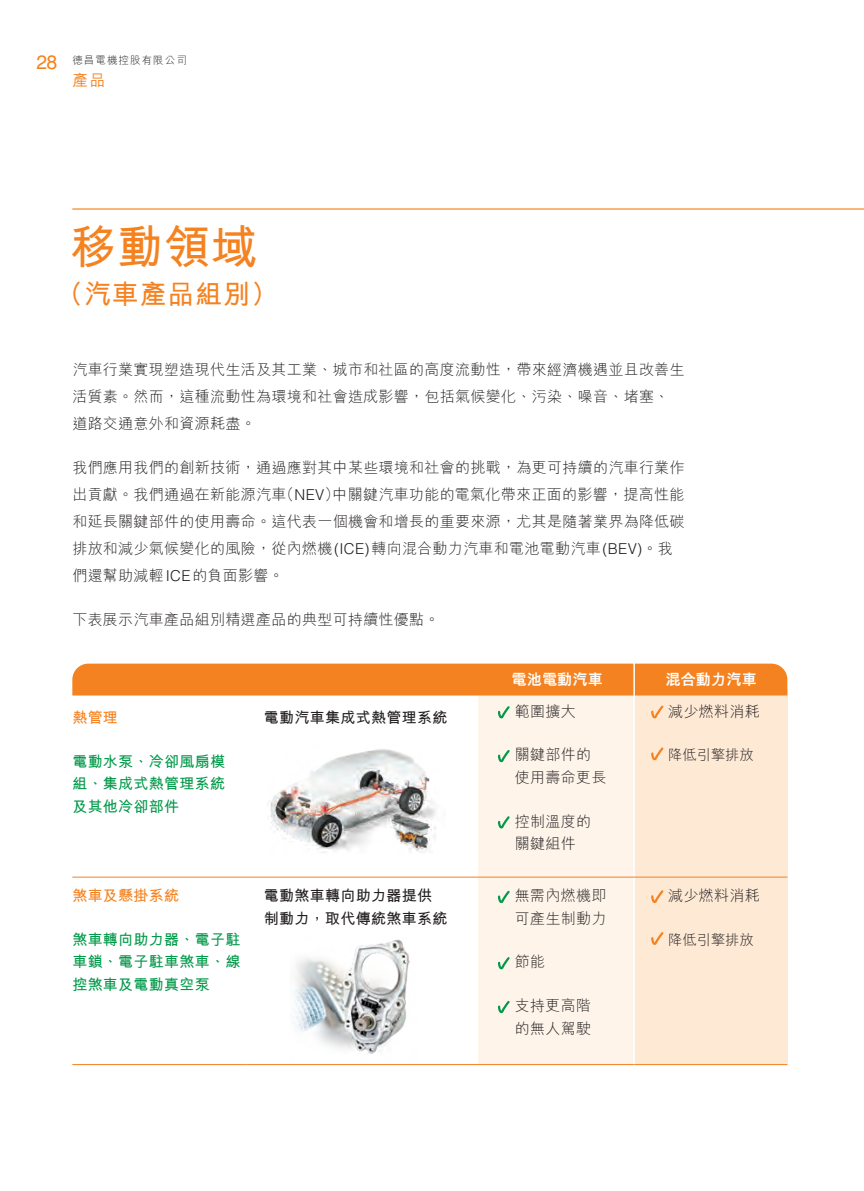
<style>
.page{position:relative;width:864px;height:1191px;background:#fff}
.page>*{position:absolute;margin:0;border:0;box-sizing:border-box;transform-origin:0 0}
.t1{font:700 46.5px "M Hei HK";color:#f58220}
.t2{font:700 27px "M Hei HK";letter-spacing:.03em;color:#f58220}
.t3{font:500 15.75px "M Hei HK";color:#f58220}
.t4{font:300 15px/27px "M Hei HK";letter-spacing:.02em;color:#231f20}
.t5{font:700 15px/22.5px "M Hei HK";letter-spacing:.02em;color:#03994a;text-align:justify}
.t6{font:700 15px/22.5px "M Hei HK";letter-spacing:.02em;color:#231f20}
.t7{font:800 15px "M Hei HK";letter-spacing:.02em;color:#fff}
.t8{font:700 15px "M Hei HK";letter-spacing:.02em;color:#f58220}
.t9{font:300 14.25px "M Hei HK";color:#231f20}
.t10{font:300 10.5px "M Hei HK";letter-spacing:.1em;color:#231f20}
.s1{font-family:"Helvetica LT Std";font-weight:400;font-size:19.5px;color:#f58220}
.s2{font-family:"Helvetica LT Std"}
</style>
<div class="page">
<div style="left:634px;top:689px;width:153px;height:375px;background:#fee9d5"></div>
<div style="left:478px;top:689px;width:156px;height:375px;background:#fef4ea"></div>
<div style="left:72px;top:663px;width:715px;height:32px;background:#f58220"></div>
<img style="left:295px;top:939px;width:115px;height:115px">
<img style="left:267px;top:749px;width:169px;height:104px">
<hr style="left:72px;top:208px;width:791px;height:2px;background:#f58220">
<hr style="left:72px;top:1064px;width:175px;height:1px;background:#f58220">
<hr style="left:247px;top:1064px;width:233px;height:1px;background:#f58220">
<hr style="left:480px;top:1064px;width:154px;height:1px;background:#f58220">
<hr style="left:634px;top:1064px;width:153px;height:1px;background:#f58220">
<hr style="left:633px;top:650px;width:1px;height:49px;background:#fff">
<hr style="left:633px;top:699px;width:1px;height:177px;background:#fff">
<hr style="left:633px;top:877px;width:1px;height:187px;background:#fff">
<hr style="left:72px;top:876px;width:175px;height:1px;background:#f58220">
<hr style="left:247px;top:876px;width:233px;height:1px;background:#f58220">
<hr style="left:480px;top:876px;width:154px;height:1px;background:#f58220">
<hr style="left:634px;top:876px;width:153px;height:1px;background:#f58220">
<svg style="left:498px;top:706px;width:12px;height:13px"></svg>
<svg style="left:498px;top:750px;width:12px;height:13px"></svg>
<svg style="left:498px;top:816px;width:12px;height:13px"></svg>
<svg style="left:651px;top:705px;width:13px;height:14px"></svg>
<svg style="left:651px;top:747px;width:13px;height:14px"></svg>
<svg style="left:498px;top:890px;width:12px;height:13px"></svg>
<svg style="left:498px;top:957px;width:12px;height:13px"></svg>
<svg style="left:498px;top:1000px;width:12px;height:14px"></svg>
<svg style="left:651px;top:890px;width:13px;height:13px"></svg>
<svg style="left:651px;top:932px;width:13px;height:13px"></svg>
<p class="t10" style="left:36px;top:55px;width:152px"><span class="s1">28</span> 德昌電機控股有限公司</p>
<p class="t3" style="left:72px;top:69px;width:35px">產品</p>
<h1 class="t1" style="left:70px;top:213px;width:189px">移動領域</h1>
<h2 class="t2" style="left:56px;top:275px;width:223px">（汽車產品組別）</h2>
<p class="t4" style="left:72px;top:356px;width:613px">汽車行業實現塑造現代生活及其工業、城市和社區的高度流動性，帶來經濟機遇並且改善生活質素。然而，這種流動性為環境和社會造成影響，包括氣候變化、污染、噪音、堵塞、道路交通意外和資源耗盡。</p>
<p class="t4" style="left:72px;top:454px;width:613px">我們應用我們的創新技術，通過應對其中某些環境和社會的挑戰，為更可持續的汽車行業作出貢獻。我們通過在新能源汽車（<span class="s2">NEV</span>）中關鍵汽車功能的電氣化帶來正面的影響，提高性能和延長關鍵部件的使用壽命。這代表一個機會和增長的重要來源，尤其是隨著業界為降低碳排放和減少氣候變化的風險，從內燃機<span class="s2">(ICE)</span>轉向混合動力汽車和電池電動汽車<span class="s2">(BEV)</span>。我們還幫助減輕<span class="s2">ICE</span>的負面影響。</p>
<p class="t4" style="left:72px;top:606px;width:368px">下表展示汽車產品組別精選產品的典型可持續性優點。</p>
<p class="t8" style="left:72px;top:706px;width:47px">熱管理</p>
<p class="t5" style="left:72px;top:748px;width:154px">電動水泵、冷卻風扇模組、集成式熱管理系統及其他冷卻部件</p>
<p class="t8" style="left:72px;top:884px;width:108px">煞車及懸掛系統</p>
<p class="t5" style="left:72px;top:927px;width:170px">煞車轉向助力器、電子駐車鎖、電子駐車煞車、線控煞車及電動真空泵</p>
<p class="t7" style="left:511px;top:672px;width:93px">電池電動汽車</p>
<p class="t7" style="left:665px;top:672px;width:93px">混合動力汽車</p>
<p class="t6" style="left:264px;top:705px;width:185px">電動汽車集成式熱管理系統</p>
<p class="t4" style="left:514px;top:697px;width:62px">範圍擴大</p>
<p class="t4" style="left:514px;top:743px;width:93px;line-height:22.5px">關鍵部件的使用壽命更長</p>
<p class="t4" style="left:514px;top:809px;width:78px;line-height:22.5px">控制溫度的關鍵組件</p>
<p class="t6" style="left:264px;top:883px;width:185px">電動煞車轉向助力器提供制動力，取代傳統煞車系統</p>
<p class="t4" style="left:514px;top:884px;width:93px;line-height:22.5px">無需內燃機即可產生制動力</p>
<p class="t4" style="left:514px;top:948px;width:32px">節能</p>
<p class="t4" style="left:514px;top:994px;width:78px;line-height:22.5px">支持更高階的無人駕駛</p>
<p class="t4" style="left:668px;top:697px;width:93px">減少燃料消耗</p>
<p class="t9" style="left:668px;top:747px;width:87px">降低引擎排放</p>
<p class="t4" style="left:668px;top:882px;width:93px">減少燃料消耗</p>
<p class="t9" style="left:668px;top:932px;width:87px">降低引擎排放</p>
</div>
